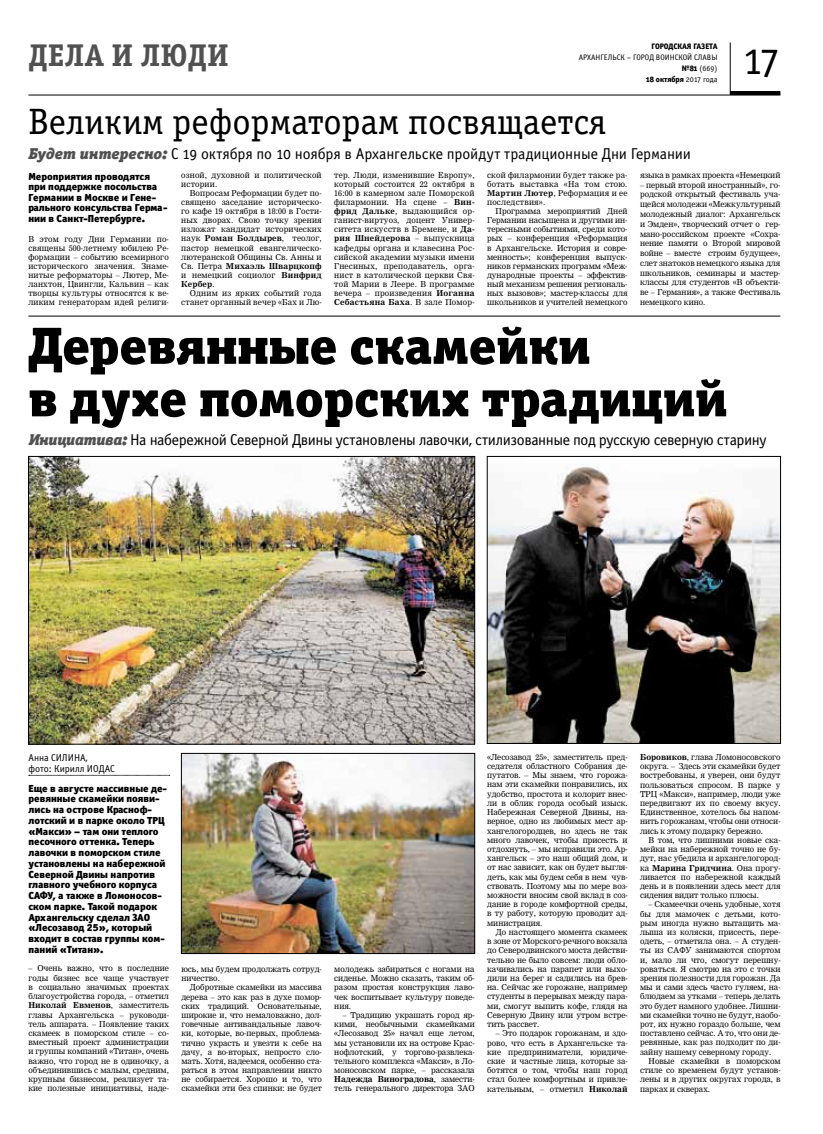
<style>
.page{position:relative;width:823px;height:1134px;background:#fff}
.page>*{position:absolute;margin:0;border:0;box-sizing:border-box;transform-origin:0 0}
.t1{font:52.5px/52.5px "Officina Serif Black OSC";color:#000}
.t2{font:42px "Officina Serif Book OSC";color:#000}
.t3{font:36.8px "Officina Serif Book OSC";color:#000}
.t4{font:31.5px "Officina Serif Bold OSC";color:#515151}
.t5{font:15.8px "Officina Sans Book OSC";letter-spacing:-.015em;color:#000}
.t6{font:10.3px/10.7px "Officina Sans Black C";color:#000}
.t7{font:10px/10.7px "Officina Sans Book OSC";color:#000;text-align:right}
.t8{font:8px/9.2px "Nimrod Cyr";color:#000;text-align:justify}
.t9{font:8px/9.1px "Nimrod Cyr";letter-spacing:.025em;color:#000;text-align:right}
.t10{font:8px/11px "Officina Sans Book OSC";color:#000;text-align:right}
.t11{font:8px/9.1px "Nimrod Cyr";letter-spacing:.02em;color:#000}
.t12{font:8px "Officina Sans Extra Bold OSC";color:#000}
.s1{font-family:"Officina Sans Extra Bold OSC"}
.s2{font-family:"Officina Sans Book OSC"}
.s3{font-family:"Officina Serif Black OSC";font-style:italic;color:#515151}
.s4{font-weight:700}
</style>
<div class="page">
<hr style="left:729px;top:43px;width:1px;height:52px;background:#000">
<hr style="left:28px;top:95px;width:752px;height:1px;background:#000">
<hr style="left:729px;top:91px;width:51px;height:4px;background:#000">
<svg style="left:29px;top:775px;width:140px;height:1px"></svg>
<img style="left:183px;top:755px;width:289px;height:197px">
<div style="left:181px;top:753px;width:293px;height:201px;border:1px solid #000"></div>
<img style="left:489px;top:464px;width:289px;height:278px">
<div style="left:487px;top:456px;width:293px;height:288px;border:1px solid #000"></div>
<img style="left:30px;top:458px;width:442px;height:284px">
<div style="left:28px;top:456px;width:446px;height:288px;border:1px solid #000"></div>
<hr style="left:28px;top:316px;width:752px;height:1px;background:#000">
<h3 class="t4" style="left:28px;top:37px;width:202px">дела и люди</h3>
<p class="t12" style="left:651px;top:41px;width:67px">Городская газета</p>
<p class="t10" style="left:578px;top:52px;width:140px">Архангельск – город воинской славы <span class="s1">№81</span> (669)</p>
<p class="t12" style="left:645px;top:74px;width:73px">18 октября <span class="s2">2017 года</span></p>
<h3 class="t3" style="left:28px;top:102px;width:579px">Великим реформаторам посвящается</h3>
<h3 class="t5" style="left:28px;top:145px;width:663px"><span class="s3">Будет интересно:</span> С 19 октября по 10 ноября в Архангельске пройдут традиционные Дни Германии</h3>
<h2 class="t2" style="left:741px;top:37px;width:40px">17</h2>
<p class="t6" style="left:28px;top:171px;width:140px">Мероприятия проводятся при поддержке посольства<br>Германии в Москве и Гене&shy;рального консульства Герма&shy;нии в Санкт-Петербурге.</p>
<p class="t8" style="left:28px;top:234px;width:142px">В этом году Дни Германии по&shy;священы 500-летнему юбилею Ре&shy;формации – событию всемирного исторического значения. Знаме&shy;нитые реформаторы – Лютер, Ме&shy;ланхтон, Цвингли, Кальвин – как творцы культуры относятся к ве&shy;ликим генераторам идей религи-</p>
<p class="t11" style="left:181px;top:170px;width:142px">озной, духовной и политической истории.</p>
<p class="t8" style="left:181px;top:189px;width:142px;text-indent:9px">Вопросам Реформации будет по&shy;священо заседание историческо&shy;го кафе 19 октября в 18:00 в Гости&shy;ных дворах. Свою точку зрения изложат кандидат исторических наук <span class="s4">Роман Болдырев</span>, теолог, пастор немецкой евангелическо&shy;лютеранской Общины Св. Анны и Св. Петра <span class="s4">Михаэль Шварцкопф </span>и немецкий социолог <span class="s4">Винфрид Кербер</span>.</p>
<p class="t9" style="left:181px;top:288px;width:142px">Одним из ярких событий года станет органный вечер «Бах и Лю-</p>
<p class="t8" style="left:334px;top:170px;width:142px">тер. Люди, изменившие Европу», который состоится 22 октября в 16:00 в камерном зале Поморской филармонии. На сцене – <span class="s4">Вин&shy;фрид Дальке</span>, выдающийся ор&shy;ганист-виртуоз, доцент Универ&shy;ситета искусств в Бремене, и <span class="s4">Да&shy;рия Шнейдерова</span> – выпускница кафедры органа и клавесина Рос&shy;сийской академии музыки имени Гнесиных, преподаватель, орга&shy;нист в католической церкви Свя&shy;той Марии в Леере. В программе вечера – произведения <span class="s4">Иоганна Себастьяна Баха</span>. В зале Помор-</p>
<p class="t8" style="left:487px;top:170px;width:142px">ской филармонии будет также ра&shy;ботать выставка «На том стою.<br><span class="s4">Мартин Лютер</span>, Реформация и ее последствия».</p>
<p class="t8" style="left:487px;top:207px;width:142px;text-indent:9px">Программа мероприятий Дней Германии насыщена и другими ин&shy;тересными событиями, среди кото&shy;рых – конференция «Реформация в Архангельске. История и совре&shy;менность»; конференция выпуск&shy;ников германских программ «Меж&shy;дународные проекты – эффектив&shy;ный механизм решения региональ&shy;ных вызовов»; мастер-классы для школьников и учителей немецкого</p>
<p class="t8" style="left:639px;top:170px;width:142px">языка в рамках проекта «Немецкий</p>
<p class="t8" style="left:639px;top:180px;width:142px;line-height:9.8px">– первый второй иностранный», го&shy;родской открытый фестиваль уча&shy;щейся молодежи «Межкультурный молодежный диалог: Архангельск и Эмден», творческий отчет о гер&shy;мано-российском проекте «Сохра&shy;нение памяти о Второй мировой войне – вместе строим будущее», слет знатоков немецкого языка для школьников, семинары и мастер&shy;классы для студентов «В объекти&shy;ве – Германия», а также Фестиваль немецкого кино.</p>
<h1 class="t1" style="left:28px;top:319px;width:700px">Деревянные скамейки<br>в духе поморских традиций</h1>
<h3 class="t5" style="left:28px;top:431px;width:739px"><span class="s3">Инициатива:</span> На набережной Северной Двины установлены лавочки, стилизованные под русскую северную старину</h3>
<p class="t7" style="left:28px;top:752px;width:27px">Анна СИЛИНА</p>
<p class="t7" style="left:28px;top:752px;width:63px">,<br>фото: Кирилл ИОДАС</p>
<p class="t6" style="left:28px;top:783px;width:140px">Еще в августе массивные де&shy;ревянные скамейки появи&shy;лись на острове Красноф&shy;лотский и в парке около ТРЦ «Макси» – там они теплого песочного оттенка. Теперь лавочки в поморском стиле установлены на набережной<br>Северной Двины напротив главного учебного корпуса<br>САФУ, а также в Ломоносов&shy;ском парке. Такой подарок<br>Архангельску сделал ЗАО «Лесозавод 25», который входит в состав группы ком&shy;паний «Титан».</p>
<p class="t8" style="left:28px;top:964px;width:142px">– Очень важно, что в последние годы бизнес все чаще участвует в социально значимых проектах благоустройства города, – отметил <span class="s4">Николай Евменов</span>, заместитель главы Архангельска – руководи&shy;тель аппарата. – Появление таких скамеек в поморском стиле – со&shy;вместный проект администрации и группы компаний «Титан», очень важно, что город не в одиночку, а объединившись с малым, средним, крупным бизнесом, реализует та&shy;кие полезные инициативы, наде-</p>
<p class="t8" style="left:181px;top:964px;width:142px">юсь, мы будем продолжать сотруд&shy;ничество.</p>
<p class="t8" style="left:181px;top:983px;width:142px;text-indent:9px">Добротные скамейки из массива дерева – это как раз в духе помор&shy;ских традиций. Основательные, широкие и, что немаловажно, дол&shy;говечные антивандальные лавоч&shy;ки, которые, во-первых, проблема&shy;тично украсть и увезти к себе на дачу, а во-вторых, непросто сло&shy;мать. Хотя, надеемся, особенно ста&shy;раться в этом направлении никто не собирается. Хорошо и то, что скамейки эти без спинки: не будет</p>
<p class="t8" style="left:334px;top:964px;width:142px">молодежь забираться с ногами на сиденье. Можно сказать, таким об&shy;разом простая конструкция лаво&shy;чек воспитывает культуру поведе&shy;ния.</p>
<p class="t8" style="left:334px;top:1010px;width:142px;text-indent:9px">– Традицию украшать город яр&shy;кими, необычными скамейками «Лесозавод 25» начал еще летом, мы установили их на острове Крас&shy;нофлотский, у торгово-развлека&shy;тельного комплекса «Макси», в Ло&shy;моносовском парке, – рассказала <span class="s4">Надежда Виноградова</span>, замести&shy;тель генерального директора ЗАО</p>
<p class="t8" style="left:487px;top:752px;width:142px">«Лесозавод 25», заместитель пред&shy;седателя областного Собрания де&shy;путатов. – Мы знаем, что горожа&shy;нам эти скамейки понравились, их удобство, простота и колорит внес&shy;ли в облик города особый изыск.<br>Набережная Северной Двины, на&shy;верное, одно из любимых мест ар&shy;хангелогородцев, но здесь не так много лавочек, чтобы присесть и отдохнуть, – мы исправили это. Ар&shy;хангельск – это наш общий дом, и от нас зависит, как он будет выгля&shy;деть, как мы будем себя в нем чув&shy;ствовать. Поэтому мы по мере воз&shy;можности вносим свой вклад в соз&shy;дание в городе комфортной среды, в ту работу, которую проводит ад&shy;министрация.</p>
<p class="t8" style="left:487px;top:927px;width:142px;text-indent:9px">До настоящего момента скамеек в зоне от Морского-речного вокзала до Северодвинского моста действи&shy;тельно не было совсем: люди обло&shy;качивались на парапет или выхо&shy;дили на берег и садились на брев&shy;на. Сейчас же горожане, например студенты в перерывах между пара&shy;ми, смогут выпить кофе, глядя на Северную Двину или утром встре&shy;тить рассвет.</p>
<p class="t8" style="left:487px;top:1029px;width:142px;text-indent:9px">– Это подарок горожанам, и здо&shy;рово, что есть в Архангельске та&shy;кие предприниматели, юридиче&shy;ские и частные лица, которые за&shy;ботятся о том, чтобы наш город стал более комфортным и привле&shy;кательным, – отметил <span class="s4">Николай</span></p>
<p class="t8" style="left:639px;top:752px;width:142px"><span class="s4">Боровиков</span>, глава Ломоносовского округа. – Здесь эти скамейки будет востребованы, я уверен, они будут пользоваться спросом. В парке у ТРЦ «Макси», например, люди уже передвигают их по своему вкусу.<br>Единственное, хотелось бы напом&shy;нить горожанам, чтобы они относи&shy;лись к этому подарку бережно.</p>
<p class="t8" style="left:639px;top:835px;width:142px;text-indent:9px">В том, что лишними новые ска&shy;мейки на набережной точно не бу&shy;дут, нас убедила и архангелогород&shy;ка <span class="s4">Марина Гридчина</span>. Она прогу&shy;ливается по набережной каждый день и в появлении здесь мест для сидения видит только плюсы.</p>
<p class="t8" style="left:639px;top:900px;width:142px;text-indent:9px">– Скамеечки очень удобные, хотя бы для мамочек с детьми, кото&shy;рым иногда нужно вытащить ма&shy;лыша из коляски, присесть, пере&shy;одеть, – отметила она. – А студен&shy;ты из САФУ занимаются спортом и, мало ли что, смогут перешну&shy;роваться. Я смотрю на это с точки зрения полезности для горожан. Да мы и сами здесь часто гуляем, на&shy;блюдаем за утками – теперь делать это будет намного удобнее. Лишни&shy;ми скамейки точно не будут, наобо&shy;рот, их нужно гораздо больше, чем поставлено сейчас. А то, что они де&shy;ревянные, как раз подходит по ди&shy;зайну нашему северному городу.</p>
<p class="t8" style="left:639px;top:1056px;width:142px;text-indent:9px">Новые скамейки в поморском стиле со временем будут установ&shy;лены и в других округах города, в парках и скверах.</p>
</div>
